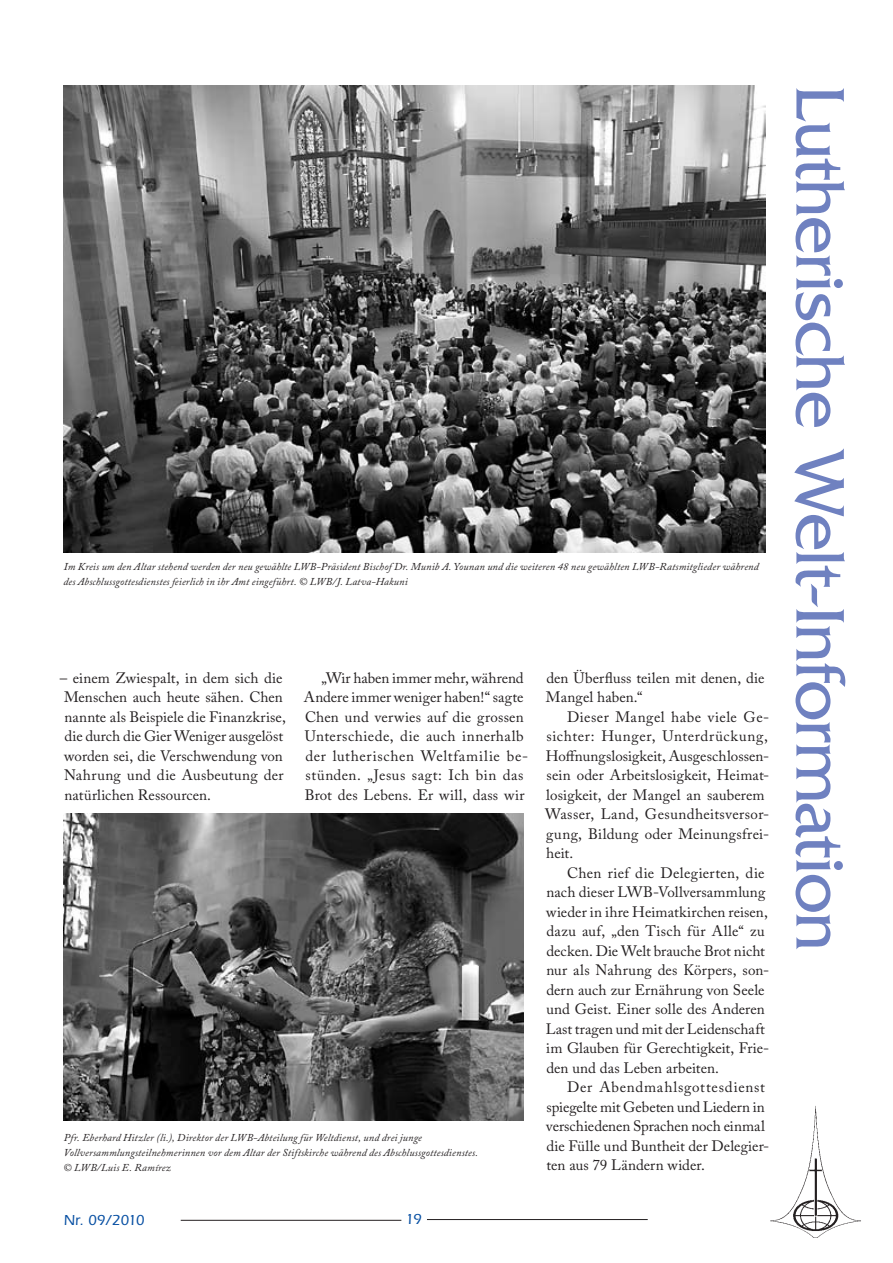
<style>
.page{position:relative;width:893px;height:1263px;background:#fff}
.page>*{position:absolute;margin:0;border:0;box-sizing:border-box;transform-origin:0 0}
.t1{font:72px "Friz Quadrata";letter-spacing:-.02em;color:#6f81c0}
.t2{font:15px/19.5px "Adobe Caslon Pro";letter-spacing:.01em;color:#231f20}
.t3{font:500 15px "Itc Eras";letter-spacing:-.07em;color:#0850a3}
.t4{font:italic 10.5px/15px "Adobe Caslon Pro";letter-spacing:.015em;color:#231f20}
</style>
<div class="page">
<hr style="left:181px;top:1220px;width:220px;height:1px;background:#231f20">
<hr style="left:427px;top:1219px;width:221px;height:1px;background:#231f20">
<img style="left:770px;top:1106px;width:91px;height:132px">
<img style="left:64px;top:85px;width:701px;height:467px">
<img style="left:64px;top:813px;width:460px;height:308px">
<p class="t4" style="left:63px;top:559px;width:697px">Im Kreis um den Altar stehend werden der neu gewählte LWB-Präsident Bischof Dr. Munib A. Younan und die weiteren 48 neu gewählten LWB-Ratsmitglieder während des Abschlussgottesdienstes feierlich in ihr Amt eingeführt. © LWB/J. Latva-Hakuni</p>
<p class="t2" style="left:60px;top:668px;width:228px">– einem Zwiespalt, in dem sich die Menschen auch heute sähen. Chen nannte als Beispiele die Finanzkrise, die durch die Gier Weniger ausgelöst worden sei, die Verschwendung von Nahrung und die Ausbeutung der natürlichen Ressourcen.</p>
<p class="t2" style="left:304px;top:668px;width:226px;text-indent:18px">„Wir haben immer mehr, während Andere immer weniger haben!“ sagte Chen und verwies auf die grossen Unterschiede, die auch innerhalb der lutherischen Weltfamilie be&shy;stünden. „Jesus sagt: Ich bin das Brot des Lebens. Er will, dass wir</p>
<p class="t2" style="left:546px;top:668px;width:220px">den Überfluss teilen mit denen, die<br>Mangel haben.“</p>
<p class="t2" style="left:545px;top:707px;width:226px;text-indent:22px">Dieser Mangel habe viele Ge&shy;sichter: Hunger, Unterdrückung,<br>Hoffnungslosigkeit, Ausgeschlossen&shy;sein oder Arbeitslosigkeit, Heimat&shy;losigkeit, der Mangel an sauberem<br>Wasser, Land, Gesundheitsversor&shy;gung, Bildung oder Meinungsfrei&shy;heit.</p>
<p class="t2" style="left:546px;top:863px;width:225px;text-indent:22px">Chen rief die Delegierten, die nach dieser LWB-Vollversammlung wieder in ihre Heimatkirchen reisen, dazu auf, „den Tisch für Alle“ zu decken. Die Welt brauche Brot nicht nur als Nahrung des Körpers, son&shy;dern auch zur Ernährung von Seele und Geist. Einer solle des Anderen Last tragen und mit der Leidenschaft im Glauben für Gerechtigkeit, Frie&shy;den und das Leben arbeiten.</p>
<p class="t2" style="left:546px;top:1077px;width:225px;text-indent:21px">Der Abendmahlsgottesdienst spiegelte mit Gebeten und Liedern in verschiedenen Sprachen noch einmal die Fülle und Buntheit der Delegier&shy;ten aus 79 Ländern wider.</p>
<p class="t4" style="left:64px;top:1129px;width:416px">Pfr. Eberhard Hitzler (li.), Direktor der LWB-Abteilung für Weltdienst, und drei junge<br>Vollversammlungsteilnehmerinnen vor dem Altar der Stiftskirche während des Abschlussgottesdienstes. © LWB/Luis E. Ramírez</p>
<p class="t3" style="left:64px;top:1212px;width:82px">Nr. 09/2010</p>
<p class="t3" style="left:406px;top:1211px;width:18px">19</p>
<h1 class="t1" style="left:860px;top:85px;width:868px;rotate:90deg">Lutherische Welt-Information</h1>
</div>
